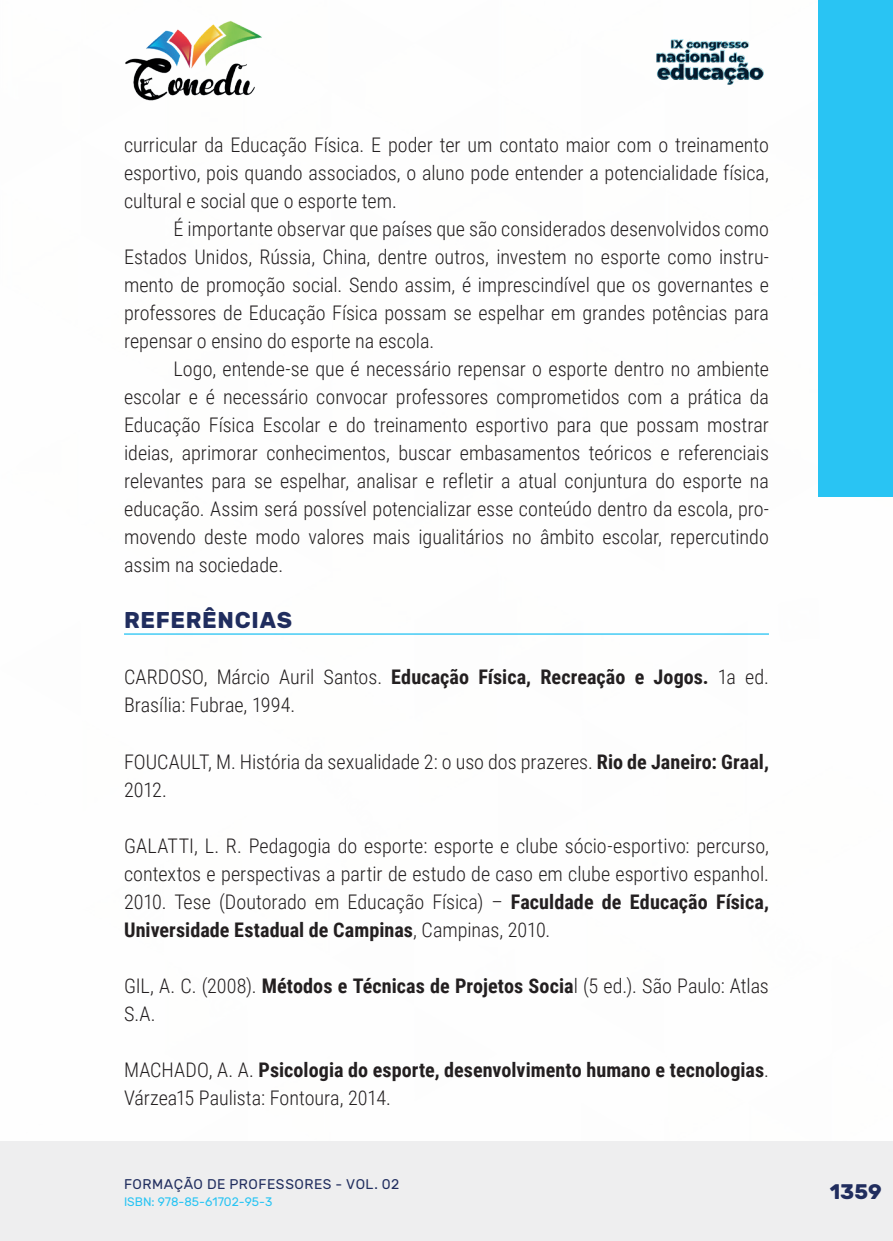
<style>
.page{position:relative;width:893px;height:1241px;background:#fff}
.page>*{position:absolute;margin:0;border:0;box-sizing:border-box;transform-origin:0 0}
._10_SUBTITULO{font:700 22.75px "Rubik";letter-spacing:.03em;color:#202d5e}
.t1{font:700 21px "Rubik";color:#202d5e}
._9_CORPO{font:300 20.12px/28px "Roboto Condensed";color:#231f20;text-align:justify}
._17_REFERENCIAS{font:300 20.12px/28px "Roboto Condensed";color:#231f20}
._17_REFERENCIAS-2{font:700 20.12px/28px "Roboto Condensed";color:#231f20}
.t2{font:14px "Rubik";letter-spacing:.035em;color:#202d5e}
.t3{font:12.25px "Rubik";color:#29c4f3}
.s1{font-weight:700}
.s2{font-weight:300}
</style>
<div class="page">
<div style="left:0;top:1141px;width:893px;height:99px;background:#eeeeef"></div>
<div style="left:819px;top:0;width:74px;height:496px;background:#29c4f3"></div>
<img style="left:125px;top:20px;width:137px;height:81px">
<img style="left:656px;top:39px;width:108px;height:46px">
<hr style="left:124px;top:633px;width:645px;height:1px;background:#29c4f3">
<p class="_9_CORPO" style="left:124px;top:130px;width:646px">curricular da Educação Física. E poder ter um contato maior com o treinamento esportivo, pois quando associados, o aluno pode entender a potencialidade física, cultural e social que o esporte tem.</p>
<p class="_9_CORPO" style="left:124px;top:214px;width:646px;text-indent:50px">É importante observar que países que são considerados desenvolvidos como Estados Unidos, Rússia, China, dentre outros, investem no esporte como instru&shy;mento de promoção social. Sendo assim, é imprescindível que os governantes e professores de Educação Física possam se espelhar em grandes potências para repensar o ensino do esporte na escola.</p>
<p class="_9_CORPO" style="left:124px;top:354px;width:646px;text-indent:50px">Logo, entende-se que é necessário repensar o esporte dentro no ambiente escolar e é necessário convocar professores comprometidos com a prática da Educação Física Escolar e do treinamento esportivo para que possam mostrar ideias, aprimorar conhecimentos, buscar embasamentos teóricos e referenciais relevantes para se espelhar, analisar e refletir a atual conjuntura do esporte na educação. Assim será possível potencializar esse conteúdo dentro da escola, pro&shy;movendo deste modo valores mais igualitários no âmbito escolar, repercutindo assim na sociedade.</p>
<p class="_10_SUBTITULO" style="left:124px;top:607px;width:170px">REFERÊNCIAS</p>
<p class="_17_REFERENCIAS" style="left:124px;top:662px;width:646px">CARDOSO, Márcio Auril Santos. <span class="s1">Educação Física, Recreação e Jogos.</span> 1a ed.<br>Brasília: Fubrae, 1994.</p>
<p class="_17_REFERENCIAS" style="left:124px;top:746px;width:646px">FOUCAULT, M. História da sexualidade 2: o uso dos prazeres. <span class="s1">Rio de Janeiro: Graal,<br></span>2012.</p>
<p class="_17_REFERENCIAS" style="left:124px;top:830px;width:646px;text-align:justify">GALATTI, L. R. Pedagogia do esporte: esporte e clube sócio-esportivo: percurso, contextos e perspectivas a partir de estudo de caso em clube esportivo espanhol.<br>2010. Tese (Doutorado em Educação Física) – <span class="s1">Faculdade de Educação Física, Universidade Estadual de Campinas</span>, Campinas, 2010.</p>
<p class="_17_REFERENCIAS" style="left:124px;top:970px;width:646px">GIL, A. C. (2008). <span class="s1">Métodos e Técnicas de Projetos Socia</span>l (5 ed.). São Paulo: Atlas<br>S.A.</p>
<p class="_17_REFERENCIAS-2" style="left:124px;top:1054px;width:646px"><span class="s2">MACHADO, A. A.</span> Psicologia do esporte, desenvolvimento humano e tecnologias<span class="s2">.<br>Várzea15 Paulista: Fontoura, 2014.</span></p>
<p class="t2" style="left:124px;top:1175px;width:277px">FORMAÇÃO DE PROFESSORES - VOL. 02</p>
<p class="t3" style="left:124px;top:1194px;width:150px">ISBN: 978-85-61702-95-3</p>
<p class="t1" style="left:830px;top:1179px;width:54px">1359</p>
</div>
